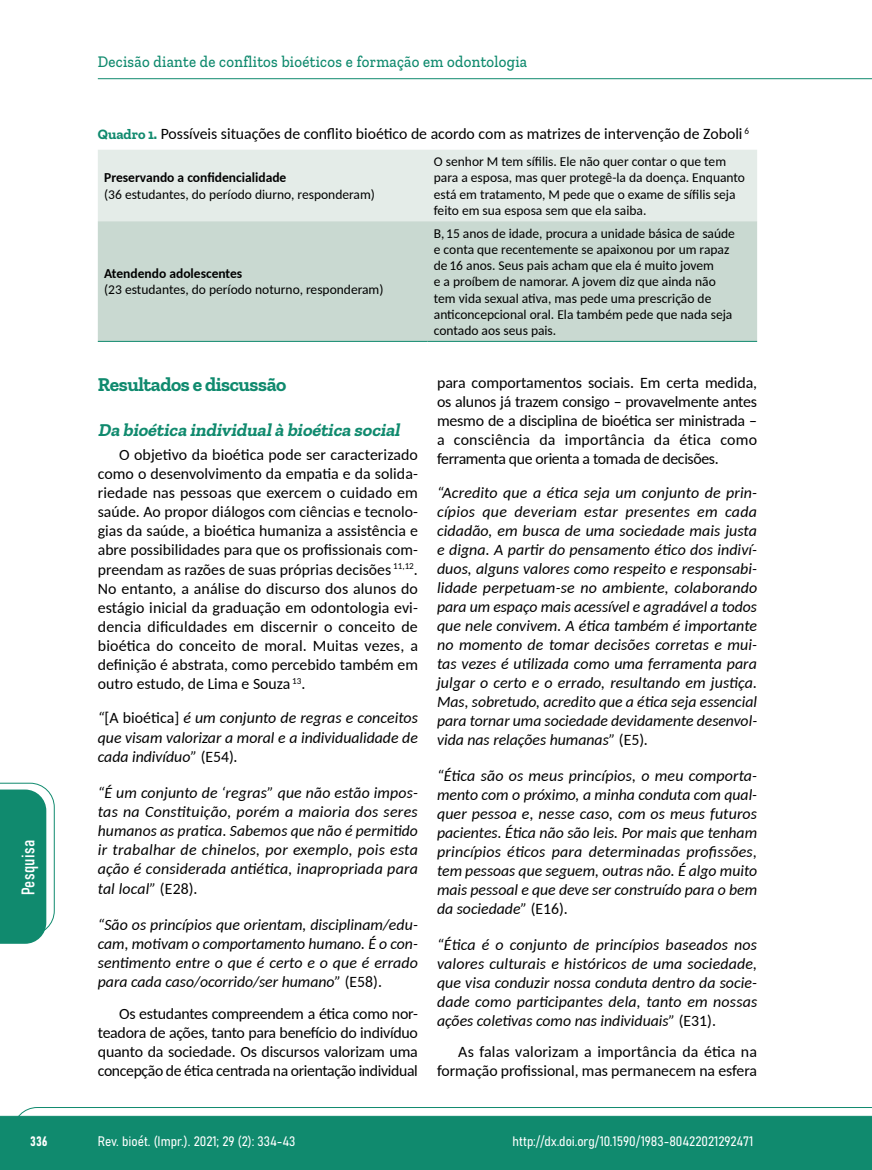
<style>
.page{position:relative;width:872px;height:1170px;background:#fff}
.page>*{position:absolute;margin:0;border:0;box-sizing:border-box;transform-origin:0 0}
.t1{font:700 19.5px "Zilla Slab";letter-spacing:-.02em;color:#108a6e}
.t2{font:italic 700 18px "Zilla Slab";color:#108a6e}
.t3{font:18px "Bahnschrift";letter-spacing:.02em;color:#fff}
.t4{font:500 16.5px "Zilla Slab";letter-spacing:.02em;color:#108a6e;scale:.9 1}
.t5{font:italic 15.75px/19px "Carlito";color:#000;text-align:justify}
.t6{font:15.75px/19px "Carlito";color:#000;text-align:justify}
.t7{font:13.5px/16.2px "Carlito";color:#000}
.t8{font:13.5px "Bahnschrift";color:#fff}
.t9{font:700 13.5px "Carlito";color:#000}
.s1{font-family:"Zilla Slab";font-weight:700;font-size:14.25px;color:#108a6e}
.s2{font-style:normal}
</style>
<div class="page">
<svg style="left:12px;top:1107px;width:860px;height:62px;background:#2e9880"></svg>
<hr style="left:98px;top:78px;width:774px;height:1px;background:#108a6e">
<div style="left:98px;top:150px;width:659px;height:71px;background:#e4ece8"></div>
<div style="left:98px;top:221px;width:659px;height:120px;background:#c9d9d1"></div>
<hr style="left:98px;top:341px;width:329px;height:1px;background:#108a6e">
<hr style="left:427px;top:341px;width:330px;height:1px;background:#108a6e">
<svg style="left:0;top:782px;width:55px;height:161px"></svg>
<p class="t4" style="left:98px;top:53px;width:478px">Decisão diante de conflitos bioéticos e formação em odontologia</p>
<p class="t6" style="left:98px;top:124px;width:653px"><span class="s1">Quadro 1.</span> Possíveis situações de conflito bioético de acordo com as matrizes de intervenção de Zoboli <sup>6</sup></p>
<p class="t9" style="left:104px;top:169px;width:184px">Preservando a confidencialidade</p>
<p class="t7" style="left:104px;top:185px;width:272px">(36 estudantes, do período diurno, responderam)</p>
<p class="t7" style="left:434px;top:153px;width:313px">O senhor M tem sífilis. Ele não quer contar o que tem para a esposa, mas quer protegê-la da doença. Enquanto está em tratamento, M pede que o exame de sífilis seja feito em sua esposa sem que ela saiba.</p>
<p class="t3" style="left:15px;top:895px;width:57px;rotate:-90deg">Pesquisa</p>
<p class="t9" style="left:104px;top:264px;width:140px">Atendendo adolescentes</p>
<p class="t7" style="left:104px;top:281px;width:281px">(23 estudantes, do período noturno, responderam)</p>
<p class="t1" style="left:98px;top:373px;width:190px">Resultados e discussão</p>
<p class="t2" style="left:98px;top:420px;width:307px">Da bioética individualà bioética social</p>
<p class="t6" style="left:98px;top:444px;width:322px;text-indent:21px">O objetivo da bioética pode ser caracterizado como o desenvolvimento da empatia e da solida&shy;riedade nas pessoas que exercem o cuidado em saúde. Ao propor diálogos com ciências e tecnolo&shy;gias da saúde, a bioética humaniza a assistência e abre possibilidades para que os profissionais com&shy;preendam as razões de suas próprias decisões <sup>11,12</sup>.<br>No entanto, a análise do discurso dos alunos do estágio inicial da graduação em odontologia evi&shy;dencia dificuldades em discernir o conceito de bioética do conceito de moral. Muitas vezes, a definição é abstrata, como percebido também em outro estudo, de Lima e Souza <sup>13</sup>.</p>
<p class="t5" style="left:98px;top:708px;width:322px">“<span class="s2">[A bioética]</span> é um conjunto de regras e conceitos que visam valorizar a moral e a individualidade de cada indivíduo” <span class="s2">(E54)</span>.</p>
<p class="t5" style="left:98px;top:782px;width:322px">“É um conjunto de ‘regras” que não estão impos&shy;tas na Constituição, porém a maioria dos seres humanos as pratica. Sabemos que não é permitido ir trabalhar de chinelos, por exemplo, pois esta ação é considerada antiética, inapropriada para tal local” <span class="s2">(E28)</span>.</p>
<p class="t5" style="left:98px;top:914px;width:322px">“São os princípios que orientam, disciplinam/edu&shy;cam, motivam o comportamento humano. É o con&shy;sentimento entre o que é certo e o que é errado para cada caso/ocorrido/ser humano” <span class="s2">(E58).</span></p>
<p class="t6" style="left:98px;top:1003px;width:321px;text-indent:21px">Os estudantes compreendem a ética como nor&shy;teadora de ações, tanto para benefício do indivíduo quanto da sociedade. Os discursos valorizam uma concepção de ética centrada na orientação individual</p>
<p class="t7" style="left:434px;top:224px;width:303px">B, 15 anos de idade, procura a unidade básica de saúde e conta que recentemente se apaixonou por um rapaz de 16 anos. Seus pais acham que ela é muito jovem<br>e a proíbem de namorar. A jovem diz que ainda não tem vida sexual ativa, mas pede uma prescrição de anticoncepcional oral. Ela também pede que nada seja contado aos seus pais.</p>
<p class="t6" style="left:437px;top:372px;width:322px">para comportamentos sociais. Em certa medida, os alunos já trazem consigo – provavelmente antes mesmo de a disciplina de bioética ser ministrada – a consciência da importância da ética como ferramenta que orienta a tomada de decisões.</p>
<p class="t5" style="left:437px;top:482px;width:322px">“Acredito que a ética seja um conjunto de prin&shy;cípios que deveriam estar presentes em cada cidadão, em busca de uma sociedade mais justa e digna. A partir do pensamento ético dos indiví&shy;duos, alguns valores como respeito e responsabi&shy;lidade perpetuam-se no ambiente, colaborando para um espaço mais acessível e agradável a todos que nele convivem. A ética também é importante no momento de tomar decisões corretas e mui&shy;tas vezes é utilizada como uma ferramenta para julgar o certo e o errado, resultando em justiça.<br>Mas, sobretudo, acredito que a ética seja essencial para tornar uma sociedade devidamente desenvol&shy;vida nas relações humanas” <span class="s2">(E5)</span>.</p>
<p class="t5" style="left:437px;top:765px;width:322px">“Ética são os meus princípios, o meu comporta&shy;mento com o próximo, a minha conduta com qual&shy;quer pessoa e, nesse caso, com os meus futuros pacientes. Ética não são leis. Por mais que tenham princípios éticos para determinadas profissões, tem pessoas que seguem, outras não. É algo muito mais pessoal e que deve ser construído para o bem da sociedade” <span class="s2">(E16).</span></p>
<p class="t5" style="left:437px;top:934px;width:322px">“Ética é o conjunto de princípios baseados nos valores culturais e históricos de uma sociedade, que visa conduzir nossa conduta dentro da socie&shy;dade como participantes dela, tanto em nossas ações coletivas como nas individuais” <span class="s2">(E31).</span></p>
<p class="t6" style="left:437px;top:1041px;width:321px;text-align:right">As falas valorizam a importância da ética na formação profissional, mas permanecem na esfera</p>
<p class="t8" style="left:31px;top:1130px;width:18px">336</p>
<p class="t8" style="left:98px;top:1131px;width:199px">Rev. bioét. (Impr.). 2021; 29 (2): 334-43</p>
<p class="t8" style="left:512px;top:1131px;width:242px">http://dx.doi.org/10.1590/1983-80422021292471</p>
</div>
